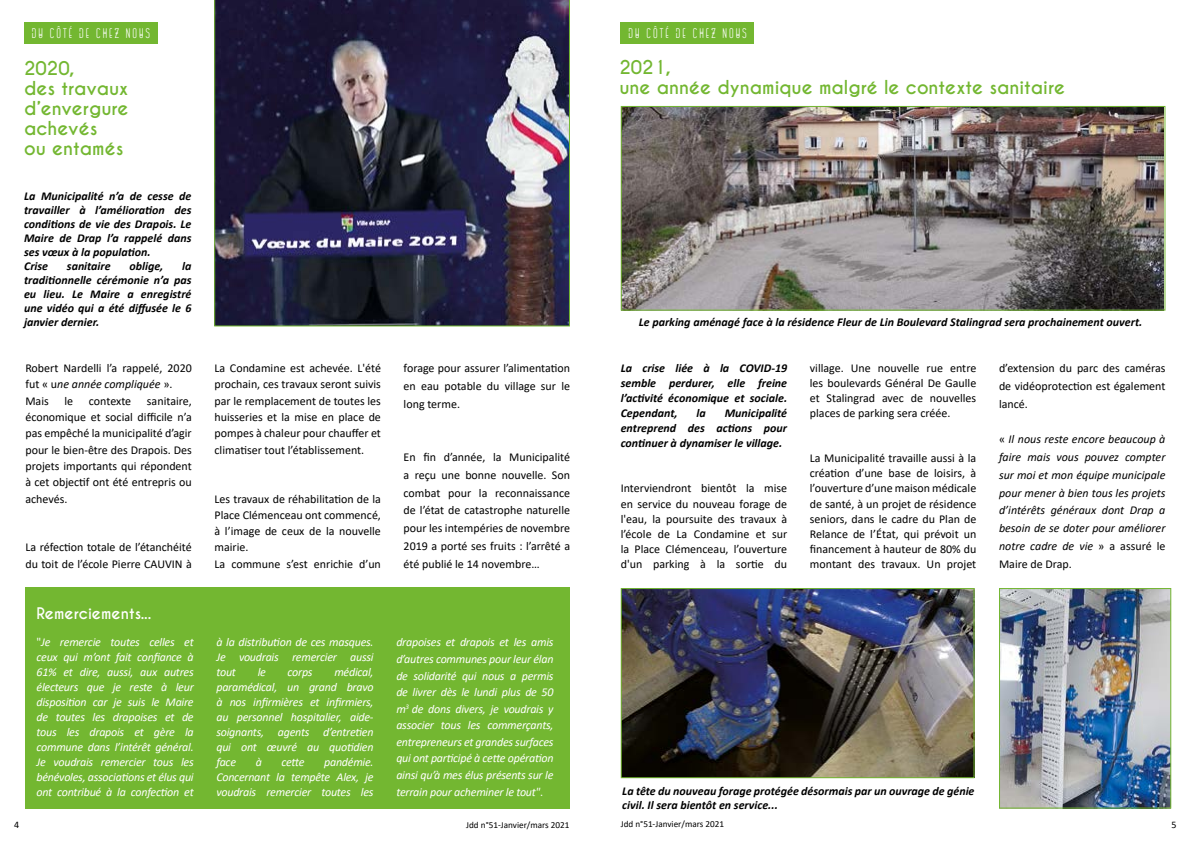
<style>
.page{position:relative;width:1191px;height:842px;background:#fff}
.page>*{position:absolute;margin:0;border:0;box-sizing:border-box;transform-origin:0 0}
.t1{font:700 18px/20px "Caviar Dreams";color:#73b731}
.t2{font:700 15px "Caviar Dreams";color:#fff}
.t3{font:14px "GOGOIA Deco";letter-spacing:.1em;color:#fff}
.t4{font:12px/16.3px "Calibri";color:#000;text-align:justify}
.t5{font:italic 12px/14.9px "Calibri";letter-spacing:-.02em;color:#fff;text-align:justify}
.t6{font:italic 700 12px/14px "Calibri";color:#000;text-align:justify}
.t7{font:italic 12px/17.8px "Calibri";color:#000;text-align:justify}
.t8{font:10px "Calibri";color:#000}
.t9{font:9.2px "Calibri";color:#000}
.s1{font-style:italic}
.s2{font-style:normal}
</style>
<div class="page">
<div style="left:25px;top:587px;width:545px;height:222px;background:#73b731"></div>
<div style="left:621px;top:23px;width:133px;height:21px;background:#73b731"></div>
<div style="left:24px;top:23px;width:133px;height:21px;background:#73b731"></div>
<img style="left:623px;top:590px;width:349px;height:186px">
<div style="left:621px;top:588px;width:353px;height:190px;border:1px solid #73b731"></div>
<img style="left:623px;top:108px;width:540px;height:201px">
<div style="left:621px;top:106px;width:544px;height:205px;border:1px solid #73b731"></div>
<img style="left:1001px;top:590px;width:168px;height:216px">
<div style="left:999px;top:588px;width:172px;height:220px;border:1px solid #73b731"></div>
<img style="left:214px;top:0;width:356px;height:326px">
<p class="t3" style="left:32px;top:26px;width:120px">DU CÔTÉ DE CHEZ NOUS</p>
<h1 class="t1" style="left:24px;top:59px;width:106px">2020,<br>des travaux d’envergure achevés<br>ou entamés</h1>
<p class="t6" style="left:24px;top:188px;width:169px;text-align:left">La Municipalité n’a de cesse de travailler à l’amélioration des conditions de vie des Drapois. Le<br>Maire de Drap l’a rappelé dans ses vœux à la population.<br>Crise</p>
<p class="t6" style="left:24px;top:258px;width:169px;text-indent:158px">la traditionnelle cérémonie n’a pas eu lieu. Le Maire a enregistré une vidéo qui a été diffusée le 6 janvier dernier.</p>
<p class="t6" style="left:67px;top:258px;width:45px">sanitaire</p>
<p class="t6" style="left:129px;top:258px;width:35px">oblige,</p>
<p class="t4" style="left:25px;top:360px;width:168px;text-align:left">Robert Nardelli l’a rappelé, 2020 fut « u<span class="s1">ne année compliquée</span> ».<br>Mais</p>
<p class="t4" style="left:65px;top:392px;width:10px">le</p>
<p class="t4" style="left:89px;top:392px;width:44px">contexte</p>
<p class="t4" style="left:25px;top:392px;width:168px;text-indent:122px">sanitaire, économique et social difficile n’a pas empêché la municipalité d’agir pour le bien-être des Drapois. Des projets importants qui répondent à cet objectif ont été entrepris ou achevés.</p>
<p class="t4" style="left:25px;top:539px;width:168px">La réfection totale de l’étanchéité du toit de l’école Pierre CAUVIN à</p>
<p class="t2" style="left:37px;top:605px;width:116px">Remerciements...</p>
<p class="t4" style="left:214px;top:360px;width:168px">La Condamine est achevée. L'été prochain, ces travaux seront suivis par le remplacement de toutes les huisseries et la mise en place de pompes à chaleur pour chauffer et climatiser tout l’établissement.</p>
<p class="t4" style="left:214px;top:490px;width:168px;text-align:left">Les travaux de réhabilitation de la<br>Place Clémenceau ont commencé, à l’image de ceux de la nouvelle mairie.<br>La commune s’est enrichie d’un</p>
<p class="t5" style="left:37px;top:634px;width:159px"><span class="s2">"</span>Je remercie toutes celles et ceux qui m’ont fait confiance à 61% et dire, aussi, aux autres électeurs que je reste à leur disposition car je suis le Maire de toutes les drapoises et de tous les drapois et gère la commune dans l’intérêt général.<br>Je voudrais remercier tous les bénévoles, associations et élus qui ont contribué à la confection et</p>
<p class="t5" style="left:216px;top:634px;width:159px">à la distribution de ces masques.<br>Je voudrais remercier aussi tout</p>
<p class="t5" style="left:216px;top:664px;width:159px;text-indent:118px">médical, paramédical, un grand bravo à nos infirmières et infirmiers, au personnel hospitalier, aide&shy;soignants, agents d’entretien qui ont œuvré au quotidien face</p>
<p class="t5" style="left:258px;top:664px;width:10px">le</p>
<p class="t5" style="left:288px;top:664px;width:26px">corps</p>
<p class="t5" style="left:216px;top:754px;width:159px;text-indent:108px">pandémie.<br>Concernant la tempête Alex, je voudrais remercier toutes les</p>
<p class="t5" style="left:256px;top:754px;width:8px">à</p>
<p class="t5" style="left:281px;top:754px;width:25px">cette</p>
<p class="t4" style="left:404px;top:359px;width:168px;line-height:17.8px">forage pour assurer l’alimentation en eau potable du village sur le long terme.</p>
<p class="t4" style="left:404px;top:448px;width:168px;line-height:17.8px">En fin d’année, la Municipalité a reçu une bonne nouvelle. Son combat pour la reconnaissance de l’état de catastrophe naturelle pour les intempéries de novembre 2019 a porté ses fruits : l’arrêté a été publié le 14 novembre…</p>
<p class="t5" style="left:396px;top:634px;width:159px;line-height:16.6px">drapoises et drapois et les amis d’autres communes pour leur élan de solidarité qui nous a permis de livrer dès le lundi plus de 50 m<sup>3</sup> de dons divers, je voudrais y associer tous les commerçants, entrepreneurs et grandes surfaces qui ont participé à cette opération ainsi qu’à mes élus présents sur le terrain pour acheminer le tout"<span class="s2">.</span></p>
<p class="t8" style="left:14px;top:817px;width:7px">4</p>
<p class="t9" style="left:466px;top:818px;width:105px">Jdd n°51-Janvier/mars 2021</p>
<p class="t3" style="left:628px;top:26px;width:120px">DU CÔTÉ DE CHEZ NOUS</p>
<h1 class="t1" style="left:619px;top:58px;width:447px">2021,<br>une année dynamique malgré le contexte sanitaire</h1>
<p class="t6" style="left:638px;top:315px;width:505px">Le parking aménagé face à la résidence Fleur de Lin Boulevard Stalingrad sera prochainement ouvert.</p>
<p class="t6" style="left:621px;top:360px;width:168px;line-height:15px">La crise liée à la COVID-19 semble perdurer, elle freine l’activité économique et sociale.<br>Cependant,</p>
<p class="t6" style="left:621px;top:405px;width:168px;line-height:15px;text-indent:104px">Municipalité entreprend des actions pour continuer à dynamiser le village.</p>
<p class="t4" style="left:621px;top:481px;width:168px;line-height:15px">Interviendront bientôt la mise en service du nouveau forage de l'eau, la poursuite des travaux à l’école de La Condamine et sur la Place Clémenceau, l’ouverture d'un parking à la sortie du</p>
<p class="t6" style="left:696px;top:406px;width:11px">la</p>
<p class="t4" style="left:810px;top:360px;width:168px;line-height:15px">village. Une nouvelle rue entre les boulevards Général De Gaulle et Stalingrad avec de nouvelles places de parking sera créée.</p>
<p class="t4" style="left:810px;top:451px;width:168px;line-height:15px">La Municipalité travaille aussi à la création d’une base de loisirs, à l’ouverture d’une maison médicale de santé, à un projet de résidence seniors, dans le cadre du Plan de Relance de l’État, qui prévoit un financement à hauteur de 80% du montant des travaux. Un projet</p>
<p class="t4" style="left:999px;top:359px;width:168px;line-height:17.8px">d’extension du parc des caméras de vidéoprotection est également lancé.</p>
<p class="t7" style="left:999px;top:430px;width:168px"><span class="s2">«</span> Il nous reste encore beaucoup à faire mais vous pouvez compter sur moi et mon équipe municipale pour mener à bien tous les projets d’intérêts généraux dont Drap a besoin de se doter pour améliorer notre cadre de vie <span class="s2">» a assuré le Maire de Drap.</span></p>
<p class="t6" style="left:622px;top:783px;width:354px">La tête du nouveau forage protégée désormais par un ouvrage de génie civil. Il sera bientôt en service...</p>
<p class="t9" style="left:621px;top:818px;width:105px">Jdd n°51-Janvier/mars 2021</p>
<p class="t8" style="left:1171px;top:817px;width:7px">5</p>
</div>
